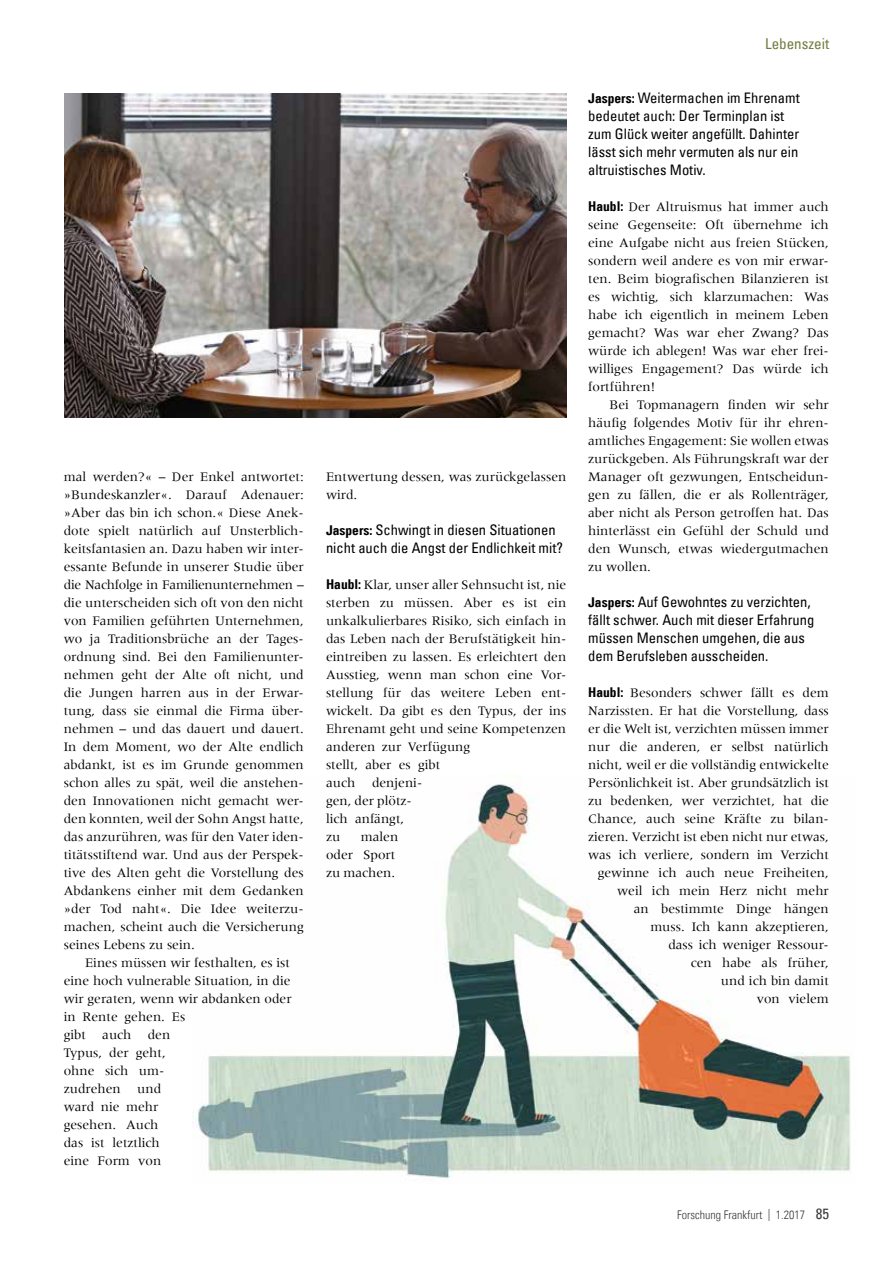
<style>
.page{position:relative;width:893px;height:1263px;background:#fff}
.page>*{position:absolute;margin:0;border:0;box-sizing:border-box;transform-origin:0 0}
.t1{font:condensed 15px "Univers Com 57";color:#717d40}
.t2{font:condensed 14.55px/18px "Univers Com 57";color:#000}
.t3{font:13.5px/18px "Meridien";color:#000}
.t4{font:12px "Univers Com 47 Light Cond";color:#3b3b3a}
.s1{font-family:"Univers Com 67 Bold Cond";font-stretch:normal;font-size:13.5px}
.s2{font-family:"Univers Com 67 Bold Cond"}
.s3{font-family:"Univers Com 57";font-stretch:condensed;font-size:15px}
</style>
<div class="page">
<img style="left:193px;top:784px;width:657px;height:395px">
<img style="left:64px;top:94px;width:502px;height:324px">
<p class="t3" style="left:64px;top:468px;width:242px;text-align:justify">mal werden?« – Der Enkel antwortet: »Bundeskanzler«. Darauf Adenauer: »Aber das bin ich schon.« Diese Anek&shy;dote spielt natürlich auf Unsterblich&shy;keitsfantasien an. Dazu haben wir inter&shy;essante Befunde in unserer Studie über die Nachfolge in Familienunternehmen – die unterscheiden sich oft von den nicht von Familien geführten Unternehmen, wo ja Traditionsbrüche an der Tages&shy;ordnung sind. Bei den Familienunter&shy;nehmen geht der Alte oft nicht, und die Jungen harren aus in der Erwar&shy;tung, dass sie einmal die Firma über&shy;nehmen – und das dauert und dauert.<br>In dem Moment, wo der Alte endlich abdankt, ist es im Grunde genommen schon alles zu spät, weil die anstehen&shy;den Innovationen nicht gemacht wer&shy;den konnten, weil der Sohn Angst hatte, das anzurühren, was für den Vater iden&shy;titätsstiftend war. Und aus der Perspek&shy;tive des Alten geht die Vorstellung des Abdankens einher mit dem Gedanken »der Tod naht«. Die Idee weiterzu&shy;machen, scheint auch die Versicherung seines Lebens zu sein.</p>
<p class="t3" style="left:64px;top:954px;width:229px;text-indent:21px">Eines müssen wir festhalten, es ist eine hoch vulnerable Situation, in die wir geraten, wenn wir abdanken oder in Rente gehen. Es<br>gibt auch den<br>Typus, der geht,<br>ohne sich um-<br>zudrehen und<br>ward nie mehr<br>gesehen. Auch<br>das ist letztlich<br>eine Form von</p>
<p class="t3" style="left:326px;top:467px;width:242px">Entwertung dessen, was zurückgelassen wird.</p>
<p class="t2" style="left:326px;top:521px;width:238px"><span class="s1">Jaspers:</span> Schwingt in diesen Situationen nicht auch die Angst der Endlichkeit mit?</p>
<p class="t3" style="left:326px;top:576px;width:242px"><span class="s2">Haubl:</span> Klar, unser aller Sehnsucht ist, nie sterben zu müssen. Aber es ist ein unkalkulierbares Risiko, sich einfach in das Leben nach der Berufstätigkeit hin&shy;eintreiben zu lassen. Es erleichtert den<br>Ausstieg, wenn man schon eine Vor&shy;stellung für das weitere Leben ent&shy;wickelt. Da gibt es den Typus, der ins<br>Ehrenamt geht und seine Kompetenzen anderen zur Verfügung<br>stellt, aber es gibt<br>auch denjeni-<br>gen, der plötz-<br>lich anfängt,<br>zu</p>
<p class="t3" style="left:326px;top:828px;width:74px;text-indent:35px">malen oder Sport zu machen.</p>
<p class="t1" style="left:765px;top:34px;width:66px">Lebenszeit</p>
<p class="t2" style="left:588px;top:89px;width:213px"><span class="s1">Jaspers:</span> Weitermachen im Ehrenamt bedeutet auch: Der Terminplan ist zum Glück weiter angefüllt. Dahinter lässt sich mehr vermuten als nur ein altruistisches Motiv.</p>
<p class="t3" style="left:588px;top:198px;width:242px"><span class="s2">Haubl:</span> Der Altruismus hat immer auch seine Gegenseite: Oft übernehme ich eine Aufgabe nicht aus freien Stücken, sondern weil andere es von mir erwar&shy;ten. Beim biografischen Bilanzieren ist es wichtig, sich klarzumachen: Was habe ich eigentlich in meinem Leben gemacht? Was war eher Zwang? Das würde ich ablegen! Was war eher frei&shy;williges Engagement? Das würde ich fortführen!</p>
<p class="t3" style="left:588px;top:396px;width:242px;text-align:justify;text-indent:21px">Bei Topmanagern finden wir sehr häufig folgendes Motiv für ihr ehren&shy;amtliches Engagement: Sie wollen etwas zurückgeben. Als Führungskraft war der Manager oft gezwungen, Entscheidun&shy;gen zu fällen, die er als Rollenträger, aber nicht als Person getroffen hat. Das hinterlässt ein Gefühl der Schuld und den Wunsch, etwas wiedergutmachen zu wollen.</p>
<p class="t2" style="left:588px;top:593px;width:228px"><span class="s1">Jaspers:</span> Auf Gewohntes zu verzichten, fällt schwer. Auch mit dieser Erfahrung müssen Menschen umgehen, die aus dem Berufsleben ausscheiden.</p>
<p class="t3" style="left:588px;top:684px;width:242px;text-align:right"><span class="s2">Haubl:</span> Besonders schwer fällt es dem<br>Narzissten. Er hat die Vorstellung, dass er die Welt ist, verzichten müssen immer nur die anderen, er selbst natürlich nicht, weil er die vollständig entwickelte<br>Persönlichkeit ist. Aber grundsätzlich ist zu bedenken, wer verzichtet, hat die<br>Chance, auch seine Kräfte zu bilan&shy;zieren. Verzicht ist eben nicht nur etwas, was ich verliere, sondern im Verzicht gewinne ich auch neue Freiheiten, weil ich mein Herz nicht mehr<br>an bestimmte Dinge hängen<br>muss. Ich kann akzeptieren,<br>dass ich weniger Ressour-<br>cen habe als früher,<br>und ich bin damit<br>von vielem</p>
<p class="t4" style="left:677px;top:1208px;width:153px">Forschung Frankfurt | 1.2017 <span class="s3">85</span></p>
</div>
